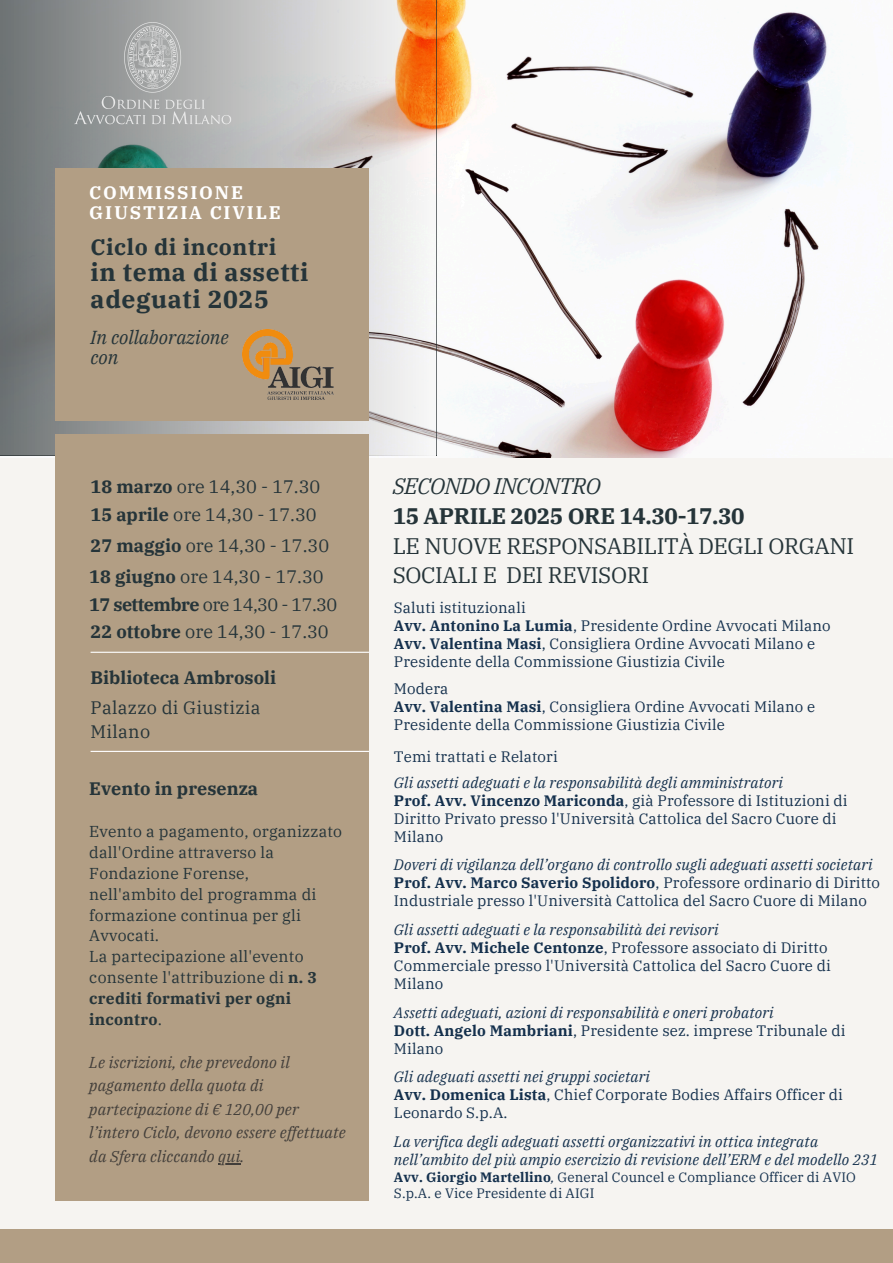
<style>
.page{position:relative;width:893px;height:1263px;background:#fff}
.page>*{position:absolute;margin:0;border:0;box-sizing:border-box;transform-origin:0 0}
.t1{font:700 24.75px/26.4px "IBM Plex Serif";letter-spacing:.025em;color:#253439}
.t2{font:700 22.5px "IBM Plex Serif";letter-spacing:.025em;color:#253439}
.t3{font:22.42px/29.8px "IBM Plex Serif";letter-spacing:-.02em;color:#253439}
.t4{font:italic 18.75px/20.2px "IBM Plex Serif";color:#253439}
.t5{font:700 18.23px/19.6px "IBM Plex Serif";letter-spacing:.1em;color:#fff}
.t6{font:18px/23.6px "IBM Plex Serif";color:#253439}
.t7{font:700 18px "IBM Plex Serif";color:#253439}
.t8{font:18px "IBM Plex Serif";letter-spacing:-.03em;color:#253439}
.t9{font:15.75px/20.9px "IBM Plex Serif";letter-spacing:.015em;color:#253439}
.t10{font:italic 15.75px/23.6px "IBM Plex Serif";letter-spacing:.01em;color:#423e3a}
.t11{font:15.08px/18px "IBM Plex Serif";letter-spacing:.01em;color:#14304d}
.t12{font:italic 15.08px/18px "IBM Plex Serif";letter-spacing:.01em;color:#14304d}
.t13{font:13.58px/15.8px "IBM Plex Serif";letter-spacing:.01em;color:#14304d}
.s1{font-weight:700}
.s2{font-style:italic}
</style>
<div class="page">
<div style="left:0;top:1229px;width:893px;height:34px;background:#b29e84"></div>
<div style="left:0;top:456px;width:893px;height:773px;background:#f6f4f1"></div>
<img style="left:30px;top:0;width:860px;height:457px">
<svg style="left:0;top:0;width:436px;height:456px;background:#b7b2ac"></svg>
<div style="left:55px;top:434px;width:314px;height:767px;background:#b29e84"></div>
<div style="left:55px;top:168px;width:313px;height:252px;background:#b29e84"></div>
<hr style="left:91px;top:652px;width:278px;height:1px;background:#fff">
<hr style="left:91px;top:751px;width:278px;height:1px;background:#fff">
<img style="left:55px;top:7px;width:194px;height:137px">
<svg style="left:218px;top:1163px;width:22px;height:1px"></svg>
<img style="left:243px;top:329px;width:90px;height:71px">
<h5 class="t5" style="left:89px;top:183px;width:193px">COMMISSIONE<br>GIUSTIZIA CIVILE</h5>
<p class="t2" style="left:91px;top:232px;width:187px">Ciclo di incontri</p>
<p class="t1" style="left:91px;top:259px;width:219px">in tema di assetti adeguati 2025</p>
<p class="t4" style="left:91px;top:326px;width:140px">In collaborazione con</p>
<h3 class="t6" style="left:91px;top:474px;width:231px"><span class="s1">18 marzo</span> ore 14,30 - 17.30</h3>
<h5 class="t6" style="left:91px;top:502px;width:228px"><span class="s1">15 aprile</span> ore 14,30 - 17.30</h5>
<h5 class="t6" style="left:91px;top:533px;width:240px"><span class="s1">27 maggio</span> ore 14,30 - 17.30</h5>
<h4 class="t6" style="left:89px;top:564px;width:236px"><span class="s1">18 giugno</span> ore 14,30 - 17.30</h4>
<h5 class="t6" style="left:91px;top:620px;width:240px"><span class="s1">22 ottobre</span> ore 14,30 - 17.30</h5>
<p class="t8" style="left:89px;top:592px;width:249px"><span class="s1">17 settembre</span> ore 14,30 - 17.30</p>
<h5 class="t7" style="left:91px;top:665px;width:187px">Biblioteca Ambrosoli</h5>
<h2 class="t6" style="left:91px;top:696px;width:172px">Palazzo di Giustizia<br>Milano</h2>
<h5 class="t7" style="left:89px;top:776px;width:170px">Evento in presenza</h5>
<p class="t9" style="left:89px;top:821px;width:254px">Evento a pagamento, organizzato dall'Ordine attraverso la<br>Fondazione Forense,</p>
<h5 class="t9" style="left:89px;top:883px;width:229px">nell'ambito del programma di formazione continua per gli<br>Avvocati.</h5>
<h5 class="t9" style="left:89px;top:946px;width:229px">La partecipazione all'evento consente l'attribuzione di <span class="s1">n. 3 crediti formativi per ogni incontro</span>.</h5>
<p class="t10" style="left:89px;top:1050px;width:258px">Le iscrizioni, che prevedono il pagamento della quota di partecipazione di € 120,00 per l’intero Ciclo, devono essere ef ettuate da Sfera cliccando qui.</p>
<p class="t3" style="left:393px;top:470px;width:463px"><span class="s2">SECONDO INCONTRO<br></span><span class="s1">15 APRILE 2025 ORE 14.30-17.30<br></span>LE NUOVE RESPONSABILITÀ DEGLI ORGANI<br>SOCIALI E DEI REVISORI</p>
<h4 class="t11" style="left:394px;top:598px;width:133px">Saluti istituzionali</h4>
<p class="t11" style="left:394px;top:616px;width:438px"><span class="s1">Avv. Antonino La Lumia</span>, Presidente Ordine Avvocati Milano</p>
<p class="t11" style="left:394px;top:634px;width:423px"><span class="s1">Avv. Valentina Masi</span>, Consigliera Ordine Avvocati Milano e<br>Presidente della Commissione Giustizia Civile</p>
<p class="t11" style="left:394px;top:679px;width:56px">Modera</p>
<p class="t11" style="left:394px;top:697px;width:423px"><span class="s1">Avv. Valentina Masi</span>, Consigliera Ordine Avvocati Milano e<br>Presidente della Commissione Giustizia Civile</p>
<h1 class="t11" style="left:394px;top:747px;width:165px">Temi trattati e Relatori</h1>
<p class="t12" style="left:394px;top:773px;width:391px">Gli assetti adeguati e la responsabilità degli amministratori</p>
<p class="t11" style="left:394px;top:791px;width:455px"><span class="s1">Prof. Avv. Vincenzo Mariconda</span>, già Professore di Istituzioni di<br>Diritto Privato presso l'Università Cattolica del Sacro Cuore di<br>Milano</p>
<p class="t12" style="left:394px;top:855px;width:480px">Doveri di vigilanza dell’organo di controllo sugli adeguati assetti societari</p>
<p class="t11" style="left:394px;top:873px;width:488px"><span class="s1">Prof. Avv. Marco Saverio Spolidoro</span>, Professore ordinario di Diritto<br>Industriale presso l'Università Cattolica del Sacro Cuore di Milano</p>
<p class="t12" style="left:394px;top:920px;width:326px">Gli assetti adeguati e la responsabilità dei revisori</p>
<p class="t11" style="left:394px;top:938px;width:438px"><span class="s1">Prof. Avv. Michele Centonze</span>, Professore associato di Diritto<br>Commerciale presso l'Università Cattolica del Sacro Cuore di<br>Milano</p>
<p class="t12" style="left:394px;top:1003px;width:381px">Assetti adeguati, azioni di responsabilità e oneri probatori</p>
<p class="t11" style="left:394px;top:1021px;width:453px"><span class="s1">Dott. Angelo Mambriani</span>, Presidente sez. imprese Tribunale di<br>Milano</p>
<p class="t12" style="left:394px;top:1067px;width:258px">Gli adeguati assetti nei gruppi societari</p>
<p class="t11" style="left:394px;top:1085px;width:450px"><span class="s1">Avv. Domenica Lista</span>, Chief Corporate Bodies Affairs Officer di<br>Leonardo S.p.A.</p>
<p class="t12" style="left:394px;top:1132px;width:485px">La verifica degli adeguati assetti organizzativi in ottica integrata nell’ambito del più ampio esercizio di revisione dell’ERM e del modello 231</p>
<p class="t13" style="left:394px;top:1169px;width:463px"><span class="s1">Avv. Giorgio Martellino</span><span class="s2">,</span> General Councel e Compliance Officer di AVIO<br>S.p.A. e Vice Presidente di AIGI</p>
</div>
